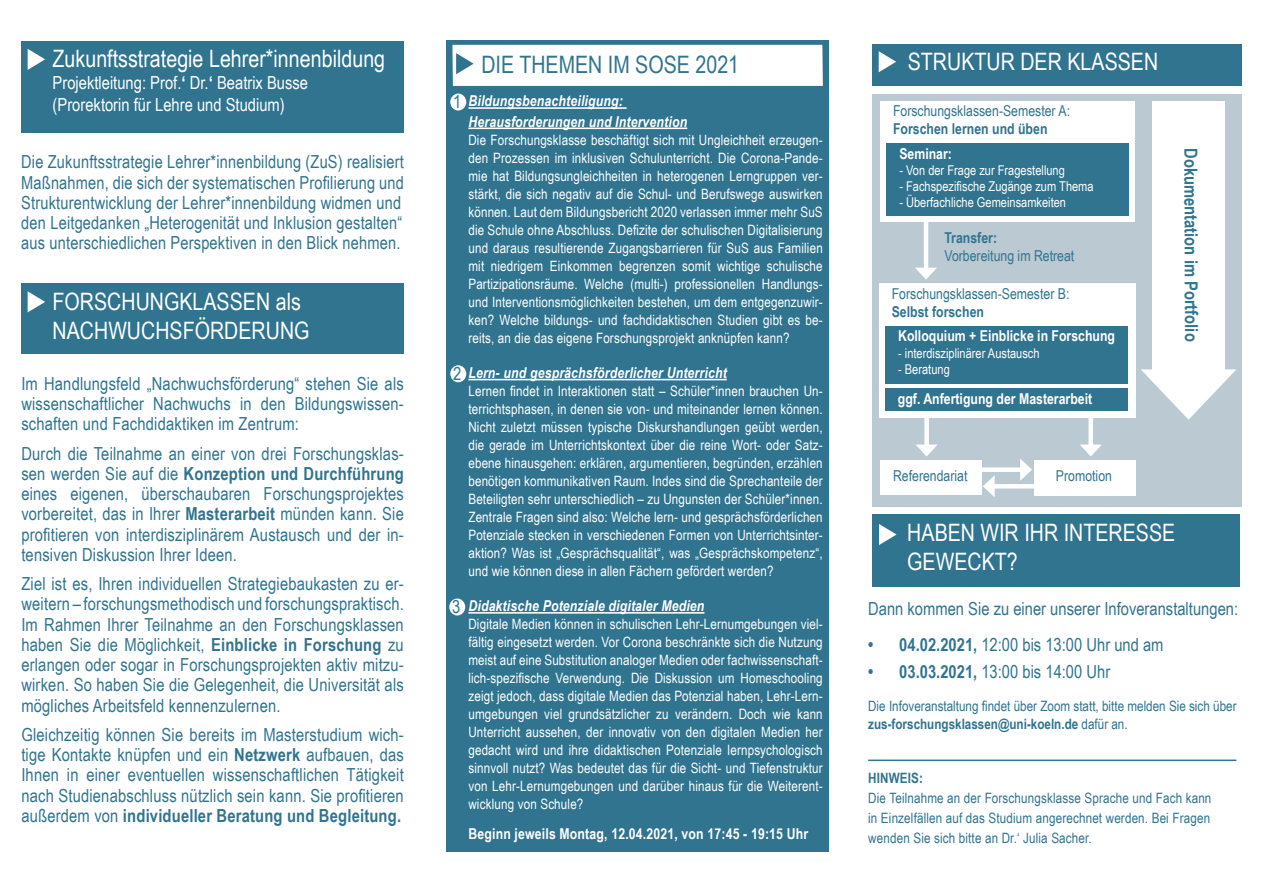
<style>
.page{position:relative;width:1263px;height:893px;background:#fff}
.page>*{position:absolute;margin:0;border:0;box-sizing:border-box;transform-origin:0 0}
.t1{font:24px/28.8px "Arial Narrow";color:#fff}
.t2{font:24px "Arial Narrow";color:#30748f}
.t3{font:18px/20.2px "Arial Narrow";letter-spacing:.01em;color:#30748f;text-align:justify}
.t4{font:18px/21.6px "Arial Narrow";color:#fff}
.t5{font:700 18px "Arial Narrow";letter-spacing:-.005em;color:#30748f}
.t6{font:italic 700 15px/20.2px "Arial Narrow";letter-spacing:.01em;color:#fff}
.t7{font:700 15px "Arial Narrow";color:#fff}
.t8{font:15px "Arial Narrow";color:#30748f}
.t9{font:700 15px "Arial Narrow";color:#30748f}
.t10{font:14.25px/18px "Arial Narrow";letter-spacing:.01em;color:#fff;text-align:justify}
.t11{font:14.25px/20.2px "Arial Narrow";color:#30748f}
.t12{font:700 14.25px "Arial Narrow";letter-spacing:.01em;color:#30748f}
.t13{font:13.5px "Arial Narrow";color:#fff}
.s1{font-weight:700}
</style>
<div class="page">
<div style="left:872px;top:94px;width:370px;height:412px;background:#bbc9d3"></div>
<div style="left:21px;top:283px;width:383px;height:71px;background:#30748f"></div>
<div style="left:446px;top:41px;width:383px;height:811px;background:#30748f"></div>
<hr style="left:468px;top:107px;width:159px;height:2px;background:#fff">
<hr style="left:468px;top:128px;width:219px;height:1px;background:#fff">
<hr style="left:468px;top:379px;width:259px;height:1px;background:#fff">
<hr style="left:468px;top:612px;width:236px;height:2px;background:#fff">
<svg style="left:1141px;top:369px;width:95px;height:51px"></svg>
<div style="left:1152px;top:101px;width:73px;height:271px;background:#fff"></div>
<div style="left:872px;top:44px;width:370px;height:41px;background:#30748f"></div>
<svg style="left:879px;top:51px;width:17px;height:21px"></svg>
<hr style="left:924px;top:220px;width:4px;height:52px;background:#fff">
<svg style="left:915px;top:268px;width:22px;height:12px"></svg>
<div style="left:872px;top:514px;width:368px;height:73px;background:#30748f"></div>
<svg style="left:879px;top:524px;width:17px;height:21px"></svg>
<div style="left:450px;top:94px;width:16px;height:17px;background:#fff;border-radius:50%"></div>
<div style="left:450px;top:365px;width:16px;height:17px;background:#fff;border-radius:50%"></div>
<div style="left:449px;top:598px;width:16px;height:17px;background:#fff;border-radius:50%"></div>
<svg style="left:28px;top:291px;width:17px;height:21px"></svg>
<div style="left:452px;top:45px;width:371px;height:41px;background:#fff"></div>
<div style="left:21px;top:41px;width:383px;height:91px;background:#30748f"></div>
<svg style="left:28px;top:49px;width:17px;height:21px"></svg>
<div style="left:880px;top:101px;width:254px;height:120px;background:#fff"></div>
<div style="left:887px;top:144px;width:242px;height:72px;background:#30748f"></div>
<div style="left:879px;top:284px;width:257px;height:134px;background:#fff"></div>
<div style="left:885px;top:326px;width:242px;height:58px;background:#30748f"></div>
<div style="left:885px;top:389px;width:242px;height:22px;background:#30748f"></div>
<div style="left:880px;top:460px;width:102px;height:34px;background:#fff"></div>
<div style="left:1035px;top:460px;width:101px;height:35px;background:#fff"></div>
<div style="left:924px;top:416px;width:5px;height:33px;background:#fff"></div>
<svg style="left:916px;top:445px;width:21px;height:11px"></svg>
<div style="left:980px;top:467px;width:44px;height:5px;background:#fff"></div>
<svg style="left:1020px;top:459px;width:12px;height:22px"></svg>
<div style="left:1088px;top:416px;width:5px;height:33px;background:#fff"></div>
<svg style="left:1080px;top:445px;width:21px;height:11px"></svg>
<div style="left:990px;top:484px;width:45px;height:5px;background:#fff"></div>
<svg style="left:983px;top:475px;width:12px;height:22px"></svg>
<hr style="left:868px;top:760px;width:368px;height:1px;background:#30748f">
<h1 class="t1" style="left:53px;top:44px;width:334px">Zukunftsstrategie Lehrer*innenbildung</h1>
<p class="t4" style="left:53px;top:71px;width:257px">Projektleitung: Prof.<span class="s1">‘</span> Dr.<span class="s1">‘</span> Beatrix Busse (Prorektorin für Lehre und Studium)</p>
<p class="t3" style="left:21px;top:151px;width:384px;text-align:left">Die Zukunftsstrategie Lehrer*innenbildung (ZuS) realisiert Maßnahmen, die sich der systematischen Profilierung und Strukturentwicklung der Lehrer*innenbildung widmen und den Leitgedanken „Heterogenität und Inklusion gestalten“ aus unterschiedlichen Perspektiven in den Blick nehmen.</p>
<h1 class="t1" style="left:53px;top:286px;width:258px">FORSCHUNGKLASSEN als<br>NACHWUCHSFÖRDERUNG</h1>
<p class="t3" style="left:21px;top:373px;width:384px">Im Handlungsfeld „Nachwuchsförderung“ stehen Sie als wissenschaftlicher Nachwuchs in den Bildungswissen&shy;schaften und Fachdidaktiken im Zentrum:</p>
<p class="t3" style="left:21px;top:442px;width:384px">Durch die Teilnahme an einer von drei Forschungsklas&shy;sen werden Sie auf die <span class="s1">Konzeption und Durchführung </span>eines eigenen, überschaubaren Forschungsprojektes vorbereitet, das in Ihrer <span class="s1">Masterarbeit</span> münden kann. Sie profitieren von interdisziplinärem Austausch und der in&shy;tensiven Diskussion Ihrer Ideen.</p>
<p class="t3" style="left:21px;top:573px;width:384px">Ziel ist es, Ihren individuellen Strategiebaukasten zu er&shy;weitern – forschungsmethodisch und forschungspraktisch.<br>Im Rahmen Ihrer Teilnahme an den Forschungsklassen haben Sie die Möglichkeit, <span class="s1">Einblicke in Forschung</span> zu erlangen oder sogar in Forschungsprojekten aktiv mitzu&shy;wirken. So haben Sie die Gelegenheit, die Universität als mögliches Arbeitsfeld kennenzulernen.</p>
<p class="t3" style="left:21px;top:724px;width:384px">Gleichzeitig können Sie bereits im Masterstudium wich&shy;tige Kontakte knüpfen und ein <span class="s1">Netzwerk</span> aufbauen, das Ihnen in einer eventuellen wissenschaftlichen Tätigkeit nach Studienabschluss nützlich sein kann. Sie profitieren außerdem von <span class="s1">individueller Beratung und Begleitung.</span></p>
<h1 class="t2" style="left:481px;top:47px;width:259px">DIE THEMEN IM SOSE 2021</h1>
<p class="t3" style="left:453px;top:91px;width:10px">1</p>
<p class="t6" style="left:468px;top:90px;width:220px">Bildungsbenachteiligung:<br>Herausforderungen und Intervention</p>
<p class="t10" style="left:468px;top:130px;width:356px">Die Forschungsklasse beschäftigt sich mit Ungleichheit erzeugen&shy;den Prozessen im inklusiven Schulunterricht. Die Corona-Pande&shy;mie hat Bildungsungleichheiten in heterogenen Lerngruppen ver&shy;stärkt, die sich negativ auf die Schul- und Berufswege auswirken können. Laut dem Bildungsbericht 2020 verlassen immer mehr SuS die Schule ohne Abschluss. Defizite der schulischen Digitalisierung und daraus resultierende Zugangsbarrieren für SuS aus Familien mit niedrigem Einkommen begrenzen somit wichtige schulische Partizipationsräume. Welche (multi-) professionellen Handlungs&shy;und Interventionsmöglichkeiten bestehen, um dem entgegenzuwir&shy;ken? Welche bildungs- und fachdidaktischen Studien gibt es be&shy;reits, an die das eigene Forschungsprojekt anknüpfen kann?</p>
<p class="t6" style="left:468px;top:362px;width:260px">Lern- und gesprächsförderlicher Unterricht</p>
<p class="t10" style="left:468px;top:381px;width:356px">Lernen findet in Interaktionen statt – Schüler*innen brauchen Un&shy;terrichtsphasen, in denen sie von- und miteinander lernen können.<br>Nicht zuletzt müssen typische Diskurshandlungen geübt werden, die gerade im Unterrichtskontext über die reine Wort- oder Satz&shy;ebene hinausgehen: erklären, argumentieren, begründen, erzählen benötigen kommunikativen Raum. Indes sind die Sprechanteile der Beteiligten sehr unterschiedlich – zu Ungunsten der Schüler*innen.<br>Zentrale Fragen sind also: Welche lern- und gesprächsförderlichen Potenziale stecken in verschiedenen Formen von Unterrichtsinter&shy;aktion? Was ist „Gesprächsqualität“, was „Gesprächskompetenz“, und wie können diese in allen Fächern gefördert werden?</p>
<p class="t6" style="left:468px;top:595px;width:238px">Didaktische Potenziale digitaler Medien</p>
<p class="t10" style="left:468px;top:615px;width:356px">Digitale Medien können in schulischen Lehr-Lernumgebungen viel&shy;fältig eingesetzt werden. Vor Corona beschränkte sich die Nutzung meist auf eine Substitution analoger Medien oder fachwissenschaft&shy;lich-spezifische Verwendung. Die Diskussion um Homeschooling zeigt jedoch, dass digitale Medien das Potenzial haben, Lehr-Lern&shy;umgebungen viel grundsätzlicher zu verändern. Doch wie kann Unterricht aussehen, der innovativ von den digitalen Medien her gedacht wird und ihre didaktischen Potenziale lernpsychologisch sinnvoll nutzt? Was bedeutet das für die Sicht- und Tiefenstruktur von Lehr-Lernumgebungen und darüber hinaus für die Weiterent&shy;wicklung von Schule?</p>
<p class="t3" style="left:453px;top:363px;width:10px">2</p>
<p class="t3" style="left:452px;top:596px;width:10px">3</p>
<p class="t7" style="left:468px;top:822px;width:341px">Beginn jeweils Montag, 12.04.2021, von 17:45 - 19:15 Uhr</p>
<h1 class="t1" style="left:908px;top:47px;width:252px">STRUKTUR DER KLASSEN</h1>
<p class="t8" style="left:893px;top:100px;width:179px">Forschungsklassen-Semester A:</p>
<p class="t9" style="left:893px;top:118px;width:156px">Forschen lernen und üben</p>
<p class="t7" style="left:899px;top:142px;width:54px">Seminar:</p>
<p class="t13" style="left:899px;top:160px;width:167px">- Von der Frage zur Fragestellung</p>
<p class="t13" style="left:899px;top:176px;width:196px">- Fachspezifische Zugänge zum Thema</p>
<p class="t13" style="left:899px;top:193px;width:168px">- Überfachliche Gemeinsamkeiten</p>
<p class="t9" style="left:944px;top:226px;width:54px">Transfer:</p>
<p class="t8" style="left:944px;top:244px;width:131px">Vorbereitung im Retreat</p>
<p class="t8" style="left:892px;top:282px;width:179px">Forschungsklassen-Semester B:</p>
<p class="t9" style="left:892px;top:300px;width:94px">Selbst forschen</p>
<p class="t7" style="left:898px;top:325px;width:219px">Kolloquium + Einblicke in Forschung</p>
<p class="t13" style="left:898px;top:343px;width:143px">- interdisziplinärer Austausch</p>
<p class="t13" style="left:898px;top:359px;width:53px">- Beratung</p>
<p class="t7" style="left:898px;top:387px;width:196px">ggf. Anfertigung der Masterarbeit</p>
<p class="t5" style="left:1205px;top:148px;width:195px;rotate:90deg">Dokumentation im Portfolio</p>
<p class="t8" style="left:893px;top:465px;width:76px">Referendariat</p>
<p class="t8" style="left:1056px;top:465px;width:58px">Promotion</p>
<h1 class="t1" style="left:907px;top:518px;width:269px">HABEN WIR IHR INTERESSE<br>GEWECKT?</h1>
<p class="t3" style="left:868px;top:598px;width:371px">Dann kommen Sie zu einer unserer Infoveranstaltungen:</p>
<p class="t3" style="left:868px;top:634px;width:297px"><span class="s1">• 04.02.2021,</span> 12:00 bis 13:00 Uhr und am</p>
<p class="t3" style="left:868px;top:661px;width:244px"><span class="s1">• 03.03.2021,</span> 13:00 bis 14:00 Uhr</p>
<p class="t11" style="left:868px;top:697px;width:370px;line-height:18px">Die Infoveranstaltung findet über Zoom statt, bitte melden Sie sich über <span class="s1">zus-forschungsklassen@uni-koeln.de</span> dafür an.</p>
<p class="t12" style="left:868px;top:767px;width:56px">HINWEIS:</p>
<p class="t11" style="left:868px;top:787px;width:345px;text-align:justify">Die Teilnahme an der Forschungsklasse Sprache und Fach kann in Einzelfällen auf das Studium angerechnet werden. Bei Fragen wenden Sie sich bitte an Dr.‘ Julia Sacher.</p>
</div>
